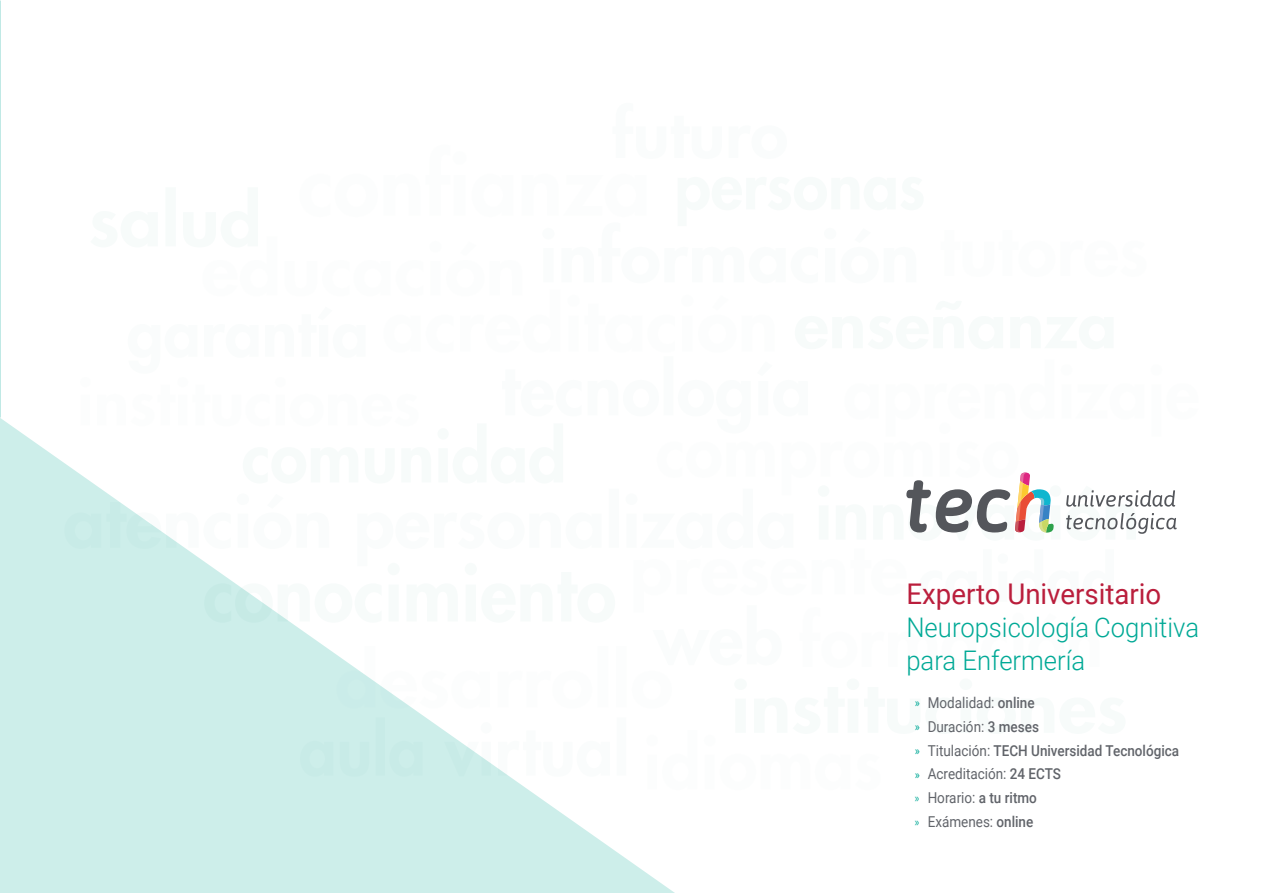
<style>
.page{position:relative;width:1263px;height:893px;background:#fff}
.page>*{position:absolute;margin:0;border:0;box-sizing:border-box;transform-origin:0 0}
.t1{font:28.5px "Roboto";color:#ba1e3c}
.t2{font:300 27px/33px "Roboto";color:#00a996;scale:.95 1}
.t3{font:15px/23.7px "Roboto";color:#61646a;scale:.9 1}
.s1{font-size:12px;color:#00a996}
.s2{font-weight:500}
.s3{font-family:"Myriad Pro";font-size:12px;color:#00a996}
</style>
<div class="page">
<svg style="left:0;top:418px;width:675px;height:475px;background:#d1efec"></svg>
<svg style="left:64px;top:418px;width:1113px;height:372px"></svg>
<h1 class="t1" style="left:906px;top:574px;width:256px">Experto Universitario</h1>
<h2 class="t2" style="left:906px;top:610px;width:310px">Neuropsicología Cognitiva para Enfermería</h2>
<p class="t3" style="left:915px;top:690px;width:295px"><span class="s1">»</span> Modalidad: <span class="s2">online<br></span><span class="s1">»</span> Duración: <span class="s2">3 meses<br></span><span class="s1">»</span> Titulación: <span class="s2">TECH Universidad Tecnológica </span><span class="s1">»</span> Acreditación: <span class="s2">24 ECTS<br></span><span class="s3">»</span> Horario: <span class="s2">a tu ritmo<br></span><span class="s3">»</span> Exámenes: <span class="s2">online</span></p>
</div>
